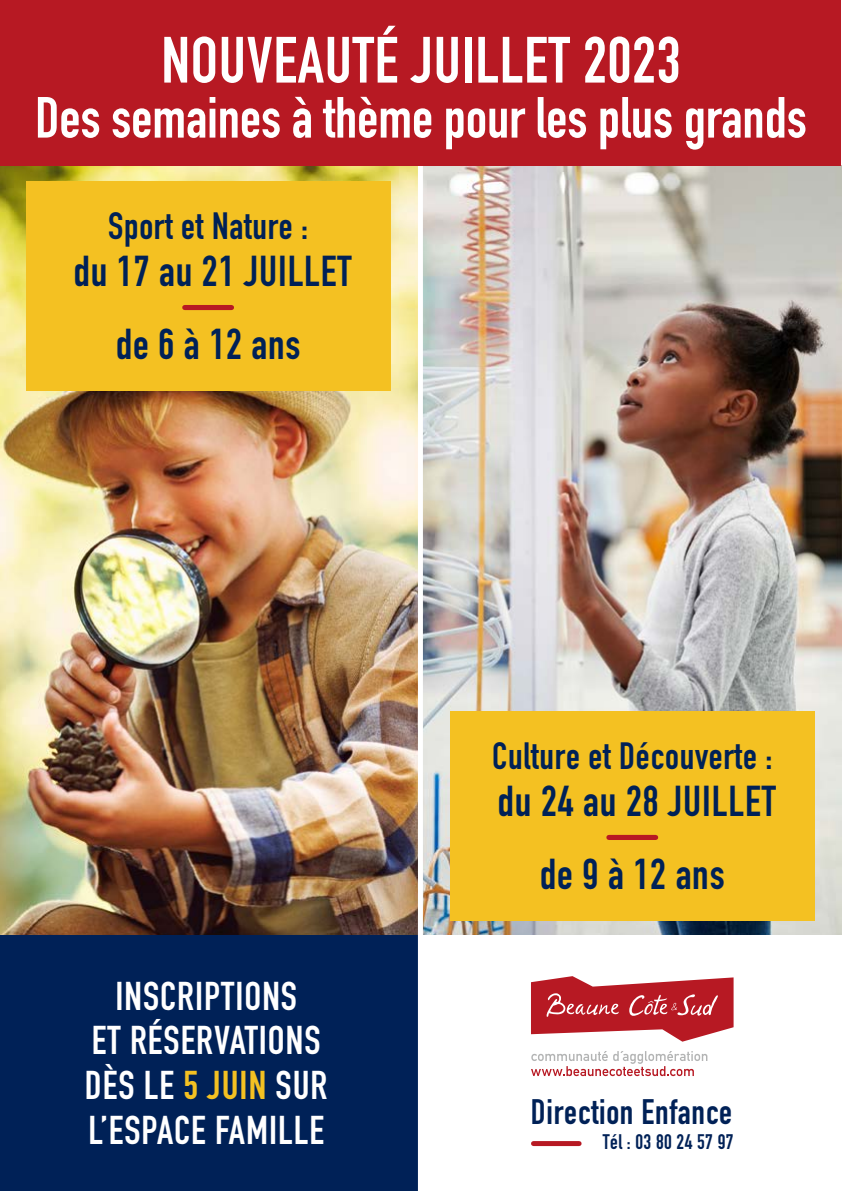
<style>
.page{position:relative;width:842px;height:1191px;background:#fff}
.page>*{position:absolute;margin:0;border:0;box-sizing:border-box;transform-origin:0 0}
.t1{font:64.2px "DIN Engschrift Alternate";letter-spacing:.01em;color:#fff}
.t2{font:57px "DIN Engschrift Alternate";color:#fff}
.t3{font:42.6px/72.8px "DIN Engschrift Alternate";letter-spacing:.02em;color:#002157;text-align:center}
.t4{font:39.6px/44.7px "DIN Engschrift Alternate";letter-spacing:.025em;color:#fff;text-align:center}
.t5{font:37.5px "DIN Engschrift Alternate";letter-spacing:.02em;color:#002157}
.t6{font:34.9px "DIN Engschrift Alternate";letter-spacing:.02em;color:#002157}
.t7{font:20.8px "DIN Engschrift Alternate";letter-spacing:.02em;color:#002157}
.s1{color:#f4c122}
</style>
<div class="page">
<img style="left:0;top:166px;width:842px;height:769px">
<svg style="left:531px;top:1051px;width:176px;height:25px"></svg>
<svg style="left:531px;top:976px;width:202px;height:65px"></svg>
<div style="left:533px;top:1141px;width:46px;height:5px;background:#b71923"></div>
<div style="left:0;top:935px;width:420px;height:256px;background:#002157"></div>
<div style="left:450px;top:710px;width:365px;height:210px;background:#f4c122"></div>
<div style="left:609px;top:835px;width:47px;height:5px;background:#b71923"></div>
<div style="left:26px;top:181px;width:365px;height:209px;background:#f4c122"></div>
<div style="left:185px;top:305px;width:47px;height:5px;background:#b71923"></div>
<div style="left:418px;top:153px;width:5px;height:1038px;background:#fff"></div>
<div style="left:0;top:0;width:841px;height:166px;background:#b71923"></div>
<h1 class="t1" style="left:161px;top:22px;width:520px">NOUVEAUTÉ JUILLET 2023</h1>
<h2 class="t2" style="left:35px;top:84px;width:773px">Des semaines à thème pour les plus grands</h2>
<p class="t5" style="left:108px;top:204px;width:202px">Sport et Nature :</p>
<p class="t3" style="left:73px;top:235px;width:280px">du 17 au 21 JUILLET de 6 à 12 ans</p>
<p class="t4" style="left:85px;top:973px;width:244px">INSCRIPTIONS<br>ET RÉSERVATIONS<br>DÈS LE <span class="s1">5 JUIN</span> SUR<br>L’ESPACE FAMILLE</p>
<p class="t5" style="left:492px;top:733px;width:282px">Culture et Découverte :</p>
<p class="t3" style="left:497px;top:765px;width:280px">du 24 au 28 JUILLET de 9 à 12 ans</p>
<p class="t6" style="left:531px;top:1091px;width:203px">Direction Enfance</p>
<p class="t7" style="left:603px;top:1129px;width:132px">Tél : 03 80 24 57 97</p>
</div>
